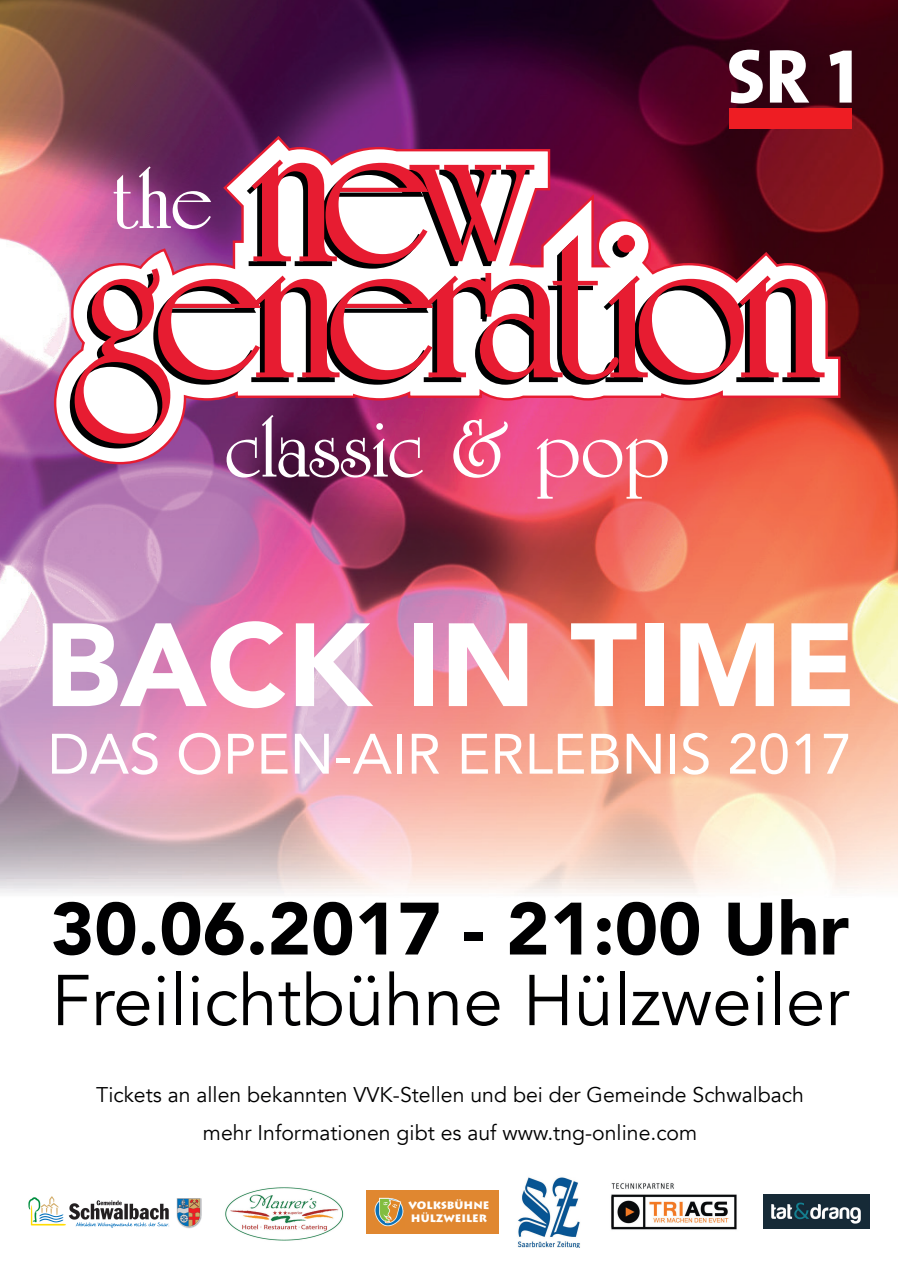
<style>
.page{position:relative;width:898px;height:1268px;background:#fff}
.page>*{position:absolute;margin:0;border:0;box-sizing:border-box;transform-origin:0 0}
.t1{font:900 116.77px "Avenir";color:#fff}
.t2{font:900 73.2px "Avenir";color:#000001}
.t3{font:71.03px "Avenir";color:#000001}
.t4{font:56.25px "Avenir";color:#fff}
.t5{font:21.23px/38.2px "Avenir";color:#000001;text-align:center}
.t6{font:900 10.57px/12.7px "Lithos Pro";color:#fff}
</style>
<div class="page">
<img style="left:225px;top:1187px;width:119px;height:54px">
<img style="left:483px;top:1177px;width:97px;height:70px">
<img style="left:611px;top:1183px;width:126px;height:47px">
<img style="left:0;top:0;width:897px;height:893px">
<div style="left:729px;top:108px;width:122px;height:20px;background:#ee1d23"></div>
<svg style="left:829px;top:51px;width:22px;height:52px"></svg>
<svg style="left:728px;top:50px;width:34px;height:53px"></svg>
<svg style="left:769px;top:50px;width:40px;height:53px"></svg>
<svg style="left:53px;top:134px;width:788px;height:331px;background:#8f4462"></svg>
<svg style="left:70px;top:159px;width:754px;height:339px"></svg>
<img style="left:28px;top:1196px;width:174px;height:33px">
<div style="left:365px;top:1189px;width:133px;height:43px;background:#e08730"></div>
<img style="left:374px;top:1197px;width:30px;height:29px">
<img style="left:763px;top:1194px;width:106px;height:34px">
<h1 class="t1" style="left:44px;top:565px;width:812px">BACK IN TIME</h1>
<h3 class="t4" style="left:48px;top:708px;width:805px">DAS OPEN-AIR ERLEBNIS 2017</h3>
<h2 class="t2" style="left:51px;top:866px;width:799px">30.06.2017 - 21:00 Uhr</h2>
<h3 class="t3" style="left:51px;top:958px;width:798px">Freilichtbühne Hülzweiler</h3>
<p class="t5" style="left:96px;top:1075px;width:709px">Tickets an allen bekannten VVK-Stellen und bei der Gemeinde Schwalbach mehr Informationen gibt es auf www.tng-online.com</p>
<p class="t6" style="left:408px;top:1198px;width:82px">VOLKSBÜHNE<br>HÜLZWEILER</p>
</div>
